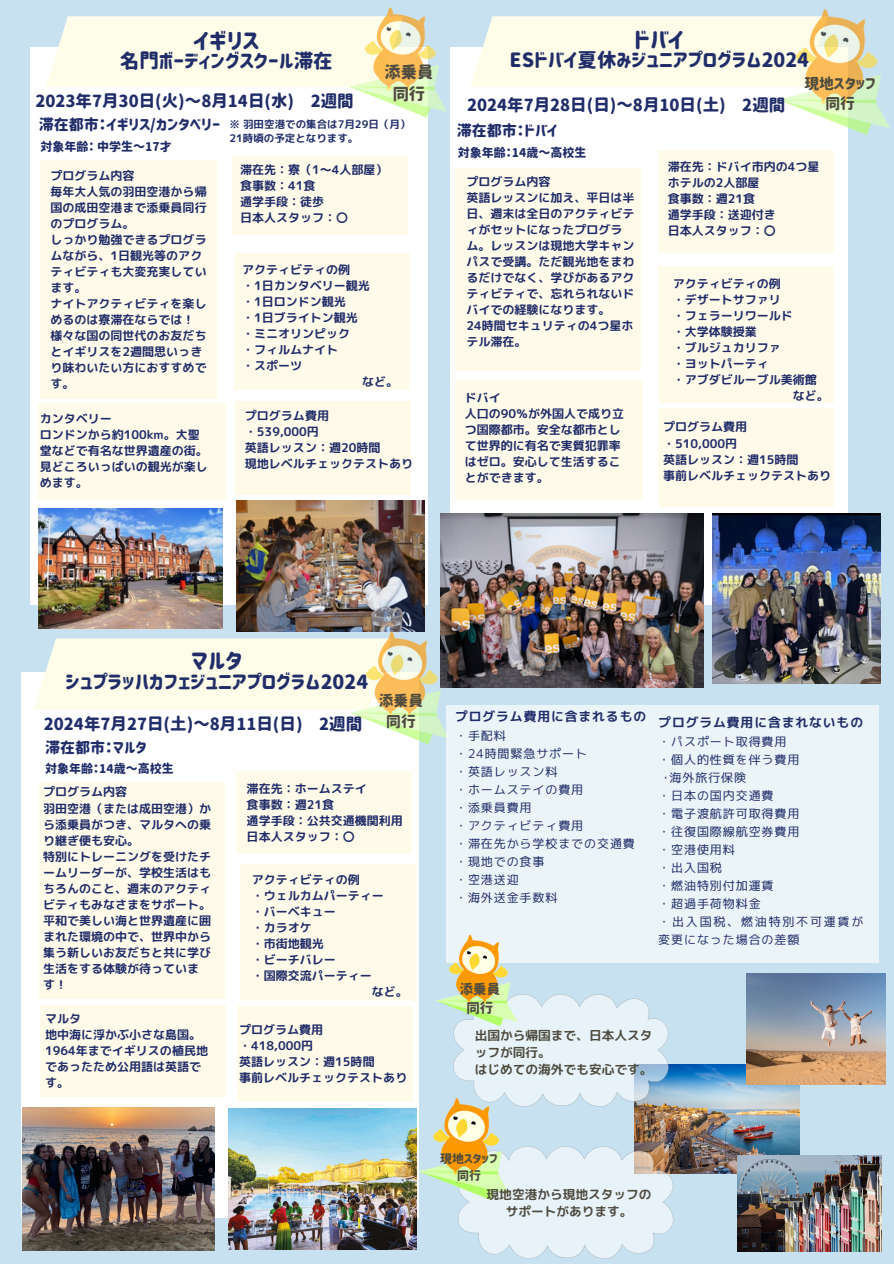
<style>
.page{position:relative;width:894px;height:1264px;background:#fff}
.page>*{position:absolute;margin:0;border:0;box-sizing:border-box;transform-origin:0 0}
.t1{font:22.5px "Corporate Logo Rounded";color:#212d69}
.t2{font:19.5px "Corporate Logo Rounded";color:#212d69}
.t3{font:16.5px "Corporate Logo Rounded";color:#212d69}
.t4{font:16.2px/22.6px "Corporate Logo Rounded";color:#504c40;text-align:center}
.t5{font:15px "Corporate Logo Rounded";color:#212d69}
.t6{font:14.7px/20.5px "Corporate Logo Rounded";color:#504c40;text-align:center}
.t7{font:13.5px/18.8px "Corporate Logo Rounded";color:#504c40;text-align:center}
.t8{font:12.75px/17px "rounded mplus 1 p bold";color:#504c40}
.t9{font:12.75px "mplus 1 p bold";letter-spacing:.075em;color:#212d69}
.t10{font:12px/16px "rounded mplus 1 p bold";color:#212d69}
.t11{font:12px/18px "mplus 1 p regular";letter-spacing:.075em;color:#212d69}
.t12{font:12px "Corporate Logo Rounded";color:#212d69}
.t13{font:12px "mplus 1 p regular";letter-spacing:.15em;color:#212d69}
.t14{font:11.85px/16.6px "Corporate Logo Rounded";color:#504c40;text-align:center}
.t15{font:10.5px/14px "rounded mplus 1 p bold";color:#212d69}
</style>
<div class="page">
<div style="left:0;top:0;width:893px;height:1263px;background:#c7e1f0"></div>
<div style="left:30px;top:47px;width:397px;height:557px;background:#fff"></div>
<div style="left:46px;top:16px;width:297px;height:71px;background:#fdfde9"></div>
<img style="left:343px;top:7px;width:104px;height:111px">
<div style="left:450px;top:47px;width:397px;height:557px;background:#fff"></div>
<div style="left:470px;top:16px;width:308px;height:71px;background:#fdfde9"></div>
<div style="left:658px;top:150px;width:175px;height:102px;background:#fffbea"></div>
<div style="left:455px;top:380px;width:187px;height:119px;background:#fffbea"></div>
<div style="left:658px;top:408px;width:175px;height:99px;background:#fffbea"></div>
<div style="left:658px;top:266px;width:175px;height:137px;background:#fffbea"></div>
<img style="left:712px;top:513px;width:168px;height:170px">
<div style="left:40px;top:160px;width:177px;height:238px;background:#fffbea"></div>
<div style="left:232px;top:156px;width:175px;height:78px;background:#fffbea"></div>
<div style="left:455px;top:168px;width:185px;height:202px;background:#fffbea"></div>
<div style="left:21px;top:672px;width:398px;height:545px;background:#fff"></div>
<div style="left:34px;top:638px;width:310px;height:71px;background:#fdfde9"></div>
<img style="left:344px;top:631px;width:110px;height:113px">
<div style="left:39px;top:782px;width:185px;height:216px;background:#fffbea"></div>
<div style="left:41px;top:1004px;width:185px;height:92px;background:#fffbea"></div>
<div style="left:236px;top:771px;width:176px;height:83px;background:#fffbea"></div>
<div style="left:240px;top:864px;width:175px;height:136px;background:#fffbea"></div>
<div style="left:237px;top:1006px;width:175px;height:96px;background:#fffbea"></div>
<img style="left:23px;top:1107px;width:191px;height:143px">
<img style="left:229px;top:1108px;width:187px;height:141px">
<div style="left:446px;top:706px;width:432px;height:256px;background:#ebf4f9"></div>
<div style="left:38px;top:403px;width:187px;height:96px;background:#fffbea"></div>
<div style="left:235px;top:252px;width:175px;height:137px;background:#fffbea"></div>
<div style="left:235px;top:402px;width:176px;height:93px;background:#fffbea"></div>
<img style="left:237px;top:500px;width:187px;height:131px">
<img style="left:39px;top:508px;width:183px;height:120px">
<img style="left:440px;top:513px;width:262px;height:174px">
<img style="left:634px;top:1064px;width:165px;height:109px">
<img style="left:746px;top:973px;width:139px;height:111px">
<img style="left:737px;top:1155px;width:144px;height:96px">
<img style="left:778px;top:8px;width:111px;height:131px">
<svg style="left:453px;top:994px;width:219px;height:113px"></svg>
<img style="left:436px;top:933px;width:85px;height:93px">
<svg style="left:458px;top:1144px;width:219px;height:115px"></svg>
<img style="left:419px;top:1094px;width:90px;height:109px">
<p class="t1" style="left:193px;top:30px;width:68px">イギリス</p>
<p class="t2" style="left:120px;top:52px;width:214px">名門ボーディングスクール滞在</p>
<h3 class="t4" style="left:384px;top:60px;width:50px">添乗員同行</h3>
<h2 class="t3" style="left:35px;top:92px;width:320px">2023年7月30日(火)～8月14日(水) 2週間</h2>
<h2 class="t5" style="left:39px;top:117px;width:183px">滞在都市：イギリス/カンタベリー</h2>
<h5 class="t12" style="left:40px;top:140px;width:133px">対象年齢： 中学生～17才</h5>
<h4 class="t10" style="left:240px;top:162px;width:149px">滞在先：寮（1～4人部屋）食事数：41食<br>通学手段：徒歩<br>日本人スタッフ：〇</h4>
<h5 class="t15" style="left:229px;top:117px;width:182px">※ 羽田空港での集合は7月29日（月）<br>21時頃の予定となります。</h5>
<h1 class="t10" style="left:51px;top:167px;width:158px">プログラム内容<br>毎年大人気の羽田空港から帰国の成田空港まで添乗員同行のプログラム。<br>しっかり勉強できるプログラムながら、1日観光等のアクティビティも大変充実しています。<br>ナイトアクティビティを楽しめるのは寮滞在ならでは！様々な国の同世代のお友だちとイギリスを2週間思いっきり味わいたい方におすすめです。</h1>
<p class="t10" style="left:242px;top:261px;width:110px">アクティビティの例</p>
<p class="t10" style="left:242px;top:277px;width:129px">・1日カンタベリー観光</p>
<p class="t10" style="left:242px;top:293px;width:105px">・1日ロンドン観光</p>
<p class="t10" style="left:242px;top:309px;width:117px">・1日ブライトン観光</p>
<p class="t10" style="left:242px;top:325px;width:110px">・ミニオリンピック</p>
<p class="t10" style="left:242px;top:341px;width:98px">・フィルムナイト</p>
<p class="t10" style="left:242px;top:357px;width:62px">・スポーツ</p>
<p class="t10" style="left:362px;top:373px;width:38px">など。</p>
<h4 class="t10" style="left:40px;top:410px;width:169px">カンタベリー<br>ロンドンから約100km。大聖堂などで有名な世界遺産の街。見どころいっぱいの観光が楽しめます。</h4>
<h4 class="t10" style="left:245px;top:408px;width:170px">プログラム費用<br>・539,000円<br>英語レッスン：週20時間<br>現地レベルチェックテストあり</h4>
<h1 class="t1" style="left:634px;top:29px;width:51px">ドバイ</h1>
<h1 class="t2" style="left:509px;top:50px;width:301px">ESドバイ夏休みジュニアプログラム2024</h1>
<h2 class="t3" style="left:467px;top:97px;width:320px">2024年7月28日(日)～8月10日(土) 2週間</h2>
<p class="t5" style="left:457px;top:123px;width:102px">滞在都市：ドバイ</p>
<p class="t12" style="left:457px;top:147px;width:130px">対象年齢：14歳～高校生</p>
<h4 class="t6" style="left:804px;top:73px;width:73px">現地スタッフ同行</h4>
<p class="t10" style="left:466px;top:173px;width:170px">プログラム内容<br>英語レッスンに加え、平日は半日、週末は全日のアクティビティがセットになったプログラム。レッスンは現地大学キャンパスで受講。ただ観光地をまわるだけでなく、学びがあるアクティビティで、忘れられないドバイでの経験になります。<br>24時間セキュリティの4つ星ホテル滞在。</p>
<p class="t10" style="left:464px;top:389px;width:161px">ドバイ<br>人口の90％が外国人で成り立つ国際都市。安全な都市として世界的に有名で実質犯罪率はゼロ。安心して生活することができます。</p>
<p class="t10" style="left:667px;top:158px;width:153px">滞在先：ドバイ市内の4つ星ホテルの2人部屋<br>食事数：週21食<br>通学手段：送迎付き<br>日本人スタッフ：〇</p>
<h3 class="t10" style="left:672px;top:276px;width:110px">アクティビティの例</h3>
<h3 class="t10" style="left:672px;top:292px;width:110px">・デザートサファリ</h3>
<h3 class="t10" style="left:672px;top:308px;width:122px">・フェラーリワールド</h3>
<h3 class="t10" style="left:672px;top:324px;width:86px">・大学体験授業</h3>
<h3 class="t10" style="left:672px;top:340px;width:110px">・ブルジュカリファ</h3>
<h3 class="t10" style="left:672px;top:356px;width:98px">・ヨットパーティ</h3>
<h3 class="t10" style="left:672px;top:372px;width:146px">・アブダビルーブル美術館</h3>
<h3 class="t10" style="left:792px;top:388px;width:38px">など。</h3>
<p class="t10" style="left:663px;top:419px;width:170px">プログラム費用<br>・510,000円<br>英語レッスン：週15時間<br>事前レベルチェックテストあり</p>
<h2 class="t1" style="left:191px;top:650px;width:53px">マルタ</h2>
<h2 class="t2" style="left:65px;top:672px;width:304px">シュプラッハカフェジュニアプログラム2024</h2>
<h5 class="t3" style="left:44px;top:716px;width:320px">2024年7月27日(土)～8月11日(日) 2週間</h5>
<h4 class="t5" style="left:45px;top:740px;width:103px">滞在都市：マルタ</h4>
<h4 class="t10" style="left:43px;top:784px;width:170px">プログラム内容<br>羽田空港（または成田空港）から添乗員がつき、マルタへの乗り継ぎ便も安心。<br>特別にトレーニングを受けたチームリーダーが、学校生活はもちろんのこと、週末のアクティビティもみなさまをサポート。平和で美しい海と世界遺産に囲まれた環境の中で、世界中から集う新しいお友だちと共に学び生活をする体験が待っています！</h4>
<h4 class="t10" style="left:45px;top:1010px;width:164px">マルタ<br>地中海に浮かぶ小さな島国。<br>1964年までイギリスの植民地であったため公用語は英語です。</h4>
<h2 class="t6" style="left:379px;top:690px;width:46px">添乗員同行</h2>
<h2 class="t12" style="left:45px;top:762px;width:130px">対象年齢：14歳～高校生</h2>
<h4 class="t10" style="left:246px;top:780px;width:158px">滞在先：ホームステイ<br>食事数：週21食<br>通学手段：公共交通機関利用日本人スタッフ：〇</h4>
<h5 class="t10" style="left:251px;top:871px;width:110px">アクティビティの例</h5>
<h5 class="t10" style="left:251px;top:887px;width:134px">・ウェルカムパーティー</h5>
<h5 class="t10" style="left:251px;top:903px;width:86px">・バーベキュー</h5>
<h5 class="t10" style="left:251px;top:919px;width:62px">・カラオケ</h5>
<h5 class="t10" style="left:251px;top:935px;width:74px">・市街地観光</h5>
<h5 class="t10" style="left:251px;top:951px;width:86px">・ビーチバレー</h5>
<h5 class="t10" style="left:251px;top:967px;width:122px">・国際交流パーティー</h5>
<h5 class="t10" style="left:371px;top:983px;width:38px">など。</h5>
<h4 class="t10" style="left:239px;top:1021px;width:170px">プログラム費用<br>・418,000円<br>英語レッスン：週15時間<br>事前レベルチェックテストあり</h4>
<h4 class="t9" style="left:455px;top:707px;width:192px">プログラム費用に含まれるもの</h4>
<h4 class="t11" style="left:455px;top:726px;width:181px">・手配料<br>・24時間緊急サポート<br>・英語レッスン料<br>・ホームステイの費用<br>・添乗員費用<br>・アクティビティ費用<br>・滞在先から学校までの交通費・現地での食事<br>・空港送迎<br>・海外送金手数料</h4>
<h4 class="t9" style="left:658px;top:713px;width:206px">プログラム費用に含まれないもの</h4>
<h4 class="t11" style="left:658px;top:732px;width:130px">・パスポート取得費用</h4>
<h4 class="t11" style="left:658px;top:750px;width:143px">・個人的性質を伴う費用</h4>
<h4 class="t11" style="left:662px;top:768px;width:85px">･海外旅行保険</h4>
<h4 class="t11" style="left:658px;top:786px;width:117px">・日本の国内交通費</h4>
<h4 class="t11" style="left:658px;top:804px;width:143px">・電子渡航許可取得費用</h4>
<h4 class="t11" style="left:658px;top:822px;width:143px">・往復国際線航空券費用</h4>
<h4 class="t11" style="left:658px;top:840px;width:78px">・空港使用料</h4>
<h4 class="t11" style="left:658px;top:858px;width:65px">・出入国税</h4>
<h4 class="t11" style="left:658px;top:876px;width:117px">・燃油特別付加運賃</h4>
<h4 class="t11" style="left:658px;top:894px;width:104px">・超過手荷物料金</h4>
<h4 class="t13" style="left:658px;top:913px;width:206px">・出入国税、燃油特別不可運賃が</h4>
<h4 class="t11" style="left:658px;top:930px;width:143px">変更になった場合の差額</h4>
<h4 class="t7" style="left:459px;top:979px;width:42px">添乗員同行</h4>
<p class="t8" style="left:474px;top:1026px;width:179px">出国から帰国まで、日本人スタッフが同行。<br>はじめての海外でも安心です。</p>
<h3 class="t14" style="left:440px;top:1150px;width:59px">現地スタッフ同行</h3>
<p class="t8" style="left:486px;top:1185px;width:166px;text-align:center">現地空港から現地スタッフのサポートがあります。</p>
</div>
